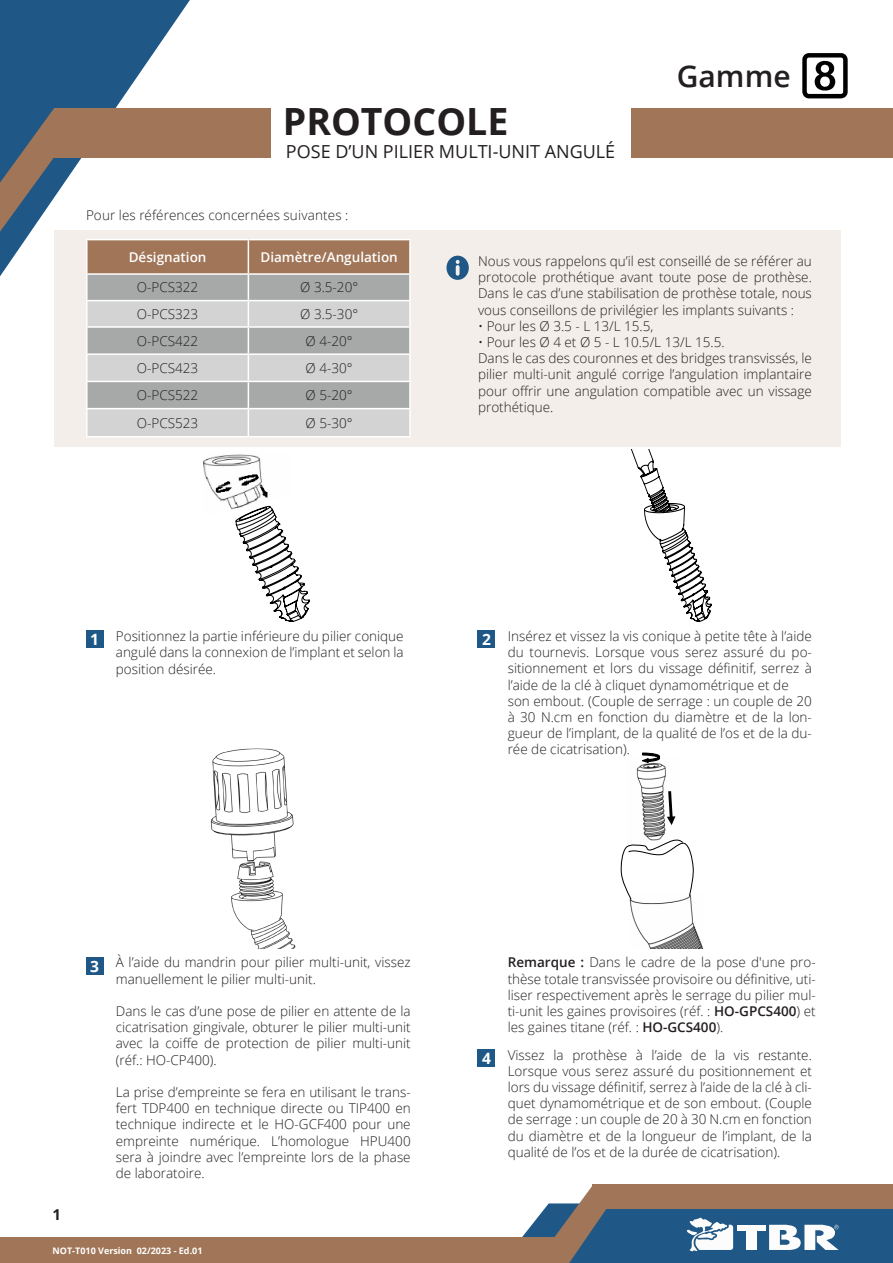
<style>
.page{position:relative;width:893px;height:1263px;background:#fff}
.page>*{position:absolute;margin:0;border:0;box-sizing:border-box;transform-origin:0 0}
.t1{font:700 37.5px "Open Sans";color:#231f20}
.t2{font:600 30px "Open Sans";color:#231f20}
.t3{font:18px "Open Sans";color:#231f20}
.t4{font:700 15.6px "Open Sans";color:#fff}
.t5{font:700 15px "Open Sans";color:#231f20}
.t6{font:300 13.5px/16.2px "Open Sans";color:#231f20;text-align:justify}
.t7{font:600 13.5px "Open Sans";color:#fff}
.t8{font:700 9px "Open Sans";color:#fff}
.s1{font-weight:600}
</style>
<div class="page">
<div style="left:0;top:1237px;width:554px;height:26px;background:#a17557"></div>
<svg style="left:0;top:0;width:190px;height:276px;fill:#1f5786"></svg>
<svg style="left:0;top:108px;width:77px;height:124px"></svg>
<div style="left:54px;top:108px;width:216px;height:50px;background:#a17557"></div>
<div style="left:54px;top:230px;width:786px;height:217px;background:#f3eeea"></div>
<svg style="left:522px;top:1185px;width:371px;height:78px"></svg>
<div style="left:737px;top:1225px;width:28px;height:5px;background:#fcfcfc"></div>
<div style="left:746px;top:1232px;width:11px;height:18px;background:#fcfcfc"></div>
<svg style="left:802px;top:53px;width:46px;height:45px"></svg>
<hr style="left:86px;top:239px;width:162px;height:1px;background:#fff">
<hr style="left:86px;top:240px;width:2px;height:33px;background:#fff">
<hr style="left:248px;top:239px;width:163px;height:1px;background:#fff">
<hr style="left:409px;top:240px;width:2px;height:33px;background:#fff">
<hr style="left:86px;top:275px;width:2px;height:25px;background:#fff">
<hr style="left:409px;top:275px;width:2px;height:25px;background:#fff">
<hr style="left:86px;top:301px;width:2px;height:25px;background:#fff">
<hr style="left:409px;top:301px;width:2px;height:25px;background:#fff">
<hr style="left:86px;top:328px;width:2px;height:25px;background:#fff">
<hr style="left:409px;top:328px;width:2px;height:25px;background:#fff">
<hr style="left:86px;top:355px;width:2px;height:26px;background:#fff">
<hr style="left:409px;top:355px;width:2px;height:26px;background:#fff">
<hr style="left:86px;top:382px;width:2px;height:26px;background:#fff">
<hr style="left:409px;top:382px;width:2px;height:26px;background:#fff">
<hr style="left:86px;top:409px;width:2px;height:27px;background:#fff">
<hr style="left:409px;top:409px;width:2px;height:27px;background:#fff">
<hr style="left:86px;top:436px;width:162px;height:1px;background:#fff">
<hr style="left:248px;top:436px;width:163px;height:1px;background:#fff">
<hr style="left:86px;top:273px;width:162px;height:2px;background:#fff">
<hr style="left:248px;top:273px;width:163px;height:2px;background:#fff">
<hr style="left:86px;top:300px;width:162px;height:1px;background:#fff">
<hr style="left:248px;top:300px;width:163px;height:1px;background:#fff">
<hr style="left:86px;top:326px;width:162px;height:2px;background:#fff">
<hr style="left:248px;top:326px;width:163px;height:2px;background:#fff">
<hr style="left:86px;top:353px;width:162px;height:2px;background:#fff">
<hr style="left:248px;top:353px;width:163px;height:2px;background:#fff">
<hr style="left:86px;top:381px;width:162px;height:1px;background:#fff">
<hr style="left:248px;top:381px;width:163px;height:1px;background:#fff">
<hr style="left:86px;top:408px;width:162px;height:1px;background:#fff">
<hr style="left:248px;top:408px;width:163px;height:1px;background:#fff">
<svg style="left:446px;top:256px;width:23px;height:24px"></svg>
<img style="left:210px;top:748px;width:86px;height:200px">
<div style="left:86px;top:957px;width:17px;height:17px;background:#1f5786"></div>
<div style="left:478px;top:1049px;width:17px;height:17px;background:#1f5786"></div>
<div style="left:631px;top:108px;width:262px;height:50px;background:#a17557"></div>
<div style="left:478px;top:631px;width:17px;height:17px;background:#1f5786"></div>
<svg style="left:631px;top:450px;width:80px;height:172px"></svg>
<img style="left:630px;top:900px;width:73px;height:48px">
<img style="left:636px;top:764px;width:40px;height:74px">
<svg style="left:667px;top:788px;width:8px;height:37px"></svg>
<svg style="left:642px;top:752px;width:19px;height:12px"></svg>
<svg style="left:620px;top:838px;width:74px;height:62px"></svg>
<div style="left:86px;top:631px;width:17px;height:17px;background:#1f5786"></div>
<svg style="left:87px;top:240px;width:323px;height:382px"></svg>
<img style="left:203px;top:451px;width:103px;height:67px">
<p class="t1" style="left:283px;top:95px;width:227px">PROTOCOLE</p>
<p class="t3" style="left:286px;top:139px;width:331px">POSE D’UN PILIER MULTI-UNIT ANGULÉ</p>
<p class="t6" style="left:86px;top:206px;width:264px">Pour les références concernées suivantes :</p>
<p class="t2" style="left:677px;top:56px;width:115px">Gamme</p>
<p class="t7" style="left:129px;top:248px;width:79px">Désignation</p>
<p class="t7" style="left:260px;top:248px;width:139px">Diamètre/Angulation</p>
<p class="t6" style="left:137px;top:279px;width:63px">O-PCS322</p>
<p class="t6" style="left:300px;top:279px;width:59px">Ø 3.5-20°</p>
<p class="t6" style="left:137px;top:306px;width:63px">O-PCS323</p>
<p class="t6" style="left:300px;top:306px;width:59px">Ø 3.5-30°</p>
<p class="t6" style="left:137px;top:332px;width:63px">O-PCS422</p>
<p class="t6" style="left:306px;top:332px;width:49px">Ø 4-20°</p>
<p class="t6" style="left:137px;top:360px;width:63px">O-PCS423</p>
<p class="t6" style="left:306px;top:360px;width:49px">Ø 4-30°</p>
<p class="t6" style="left:137px;top:387px;width:63px">O-PCS522</p>
<p class="t6" style="left:306px;top:387px;width:49px">Ø 5-20°</p>
<p class="t6" style="left:137px;top:414px;width:63px">O-PCS523</p>
<p class="t6" style="left:306px;top:414px;width:49px">Ø 5-30°</p>
<p class="t6" style="left:478px;top:253px;width:335px">Nous vous rappelons qu’il est conseillé de se référer au protocole prothétique avant toute pose de prothèse.<br>Dans le cas d’une stabilisation de prothèse totale, nous vous conseillons de privilégier les implants suivants :</p>
<p class="t6" style="left:478px;top:317px;width:177px">• Pour les Ø 3.5 - L 13/L 15.5,</p>
<p class="t6" style="left:478px;top:334px;width:248px">• Pour les Ø 4 et Ø 5 - L 10.5/L 13/L 15.5.</p>
<p class="t6" style="left:478px;top:350px;width:335px">Dans le cas des couronnes et des bridges transvissés, le pilier multi-unit angulé corrige l’angulation implantaire pour offrir une angulation compatible avec un vissage prothétique.</p>
<p class="t4" style="left:90px;top:629px;width:10px">1</p>
<p class="t6" style="left:116px;top:628px;width:289px">Positionnez la partie inférieure du pilier conique angulé dans la connexion de l’implant et selon la position désirée.</p>
<p class="t4" style="left:482px;top:628px;width:10px">2</p>
<p class="t6" style="left:508px;top:628px;width:306px">Insérez et vissez la vis conique à petite tête à l’aide du tournevis. Lorsque vous serez assuré du po&shy;sitionnement et lors du vissage définitif, serrez à l’aide de la clé à cliquet dynamométrique et de</p>
<p class="t6" style="left:508px;top:692px;width:306px">son embout. (Couple de serrage : un couple de 20 à 30 N.cm en fonction du diamètre et de la lon&shy;gueur de l’implant, de la qualité de l’os et de la du&shy;rée de cicatrisation).</p>
<p class="t6" style="left:116px;top:954px;width:296px">À l’aide du mandrin pour pilier multi-unit, vissez manuellement le pilier multi-unit.</p>
<p class="t6" style="left:116px;top:1002px;width:296px">Dans le cas d’une pose de pilier en attente de la cicatrisation gingivale, obturer le pilier multi-unit avec la coiffe de protection de pilier multi-unit (réf.: HO-CP400).</p>
<p class="t6" style="left:116px;top:1083px;width:296px">La prise d’empreinte se fera en utilisant le trans&shy;fert TDP400 en technique directe ou TIP400 en technique indirecte et le HO-GCF400 pour une empreinte numérique. L’homologue HPU400 sera à joindre avec l’empreinte lors de la phase de laboratoire.</p>
<p class="t4" style="left:90px;top:955px;width:10px">3</p>
<p class="t6" style="left:508px;top:954px;width:309px"><span class="s1">Remarque :</span> Dans le cadre de la pose d'une pro&shy;thèse totale transvissée provisoire ou définitive, uti&shy;liser respectivement après le serrage du pilier mul&shy;ti-unit les gaines provisoires (réf. : <span class="s1">HO-GPCS400</span>) et les gaines titane (réf. : <span class="s1">HO-GCS400</span>).</p>
<p class="t4" style="left:482px;top:1047px;width:10px">4</p>
<p class="t6" style="left:508px;top:1046px;width:306px">Vissez la prothèse à l’aide de la vis restante.<br>Lorsque vous serez assuré du positionnement et lors du vissage définitif, serrez à l’aide de la clé à cli&shy;quet dynamométrique et de son embout. (Couple de serrage : un couple de 20 à 30 N.cm en fonction du diamètre et de la longueur de l’implant, de la qualité de l’os et de la durée de cicatrisation).</p>
<p class="t5" style="left:53px;top:1203px;width:10px">1</p>
<p class="t8" style="left:53px;top:1244px;width:151px">NOT-T010 Version 02/2023 - Ed.01</p>
<p class="t8" style="left:56px;top:1244px;width:108px">Version : 01/2023 - Ed.01</p>
</div>
